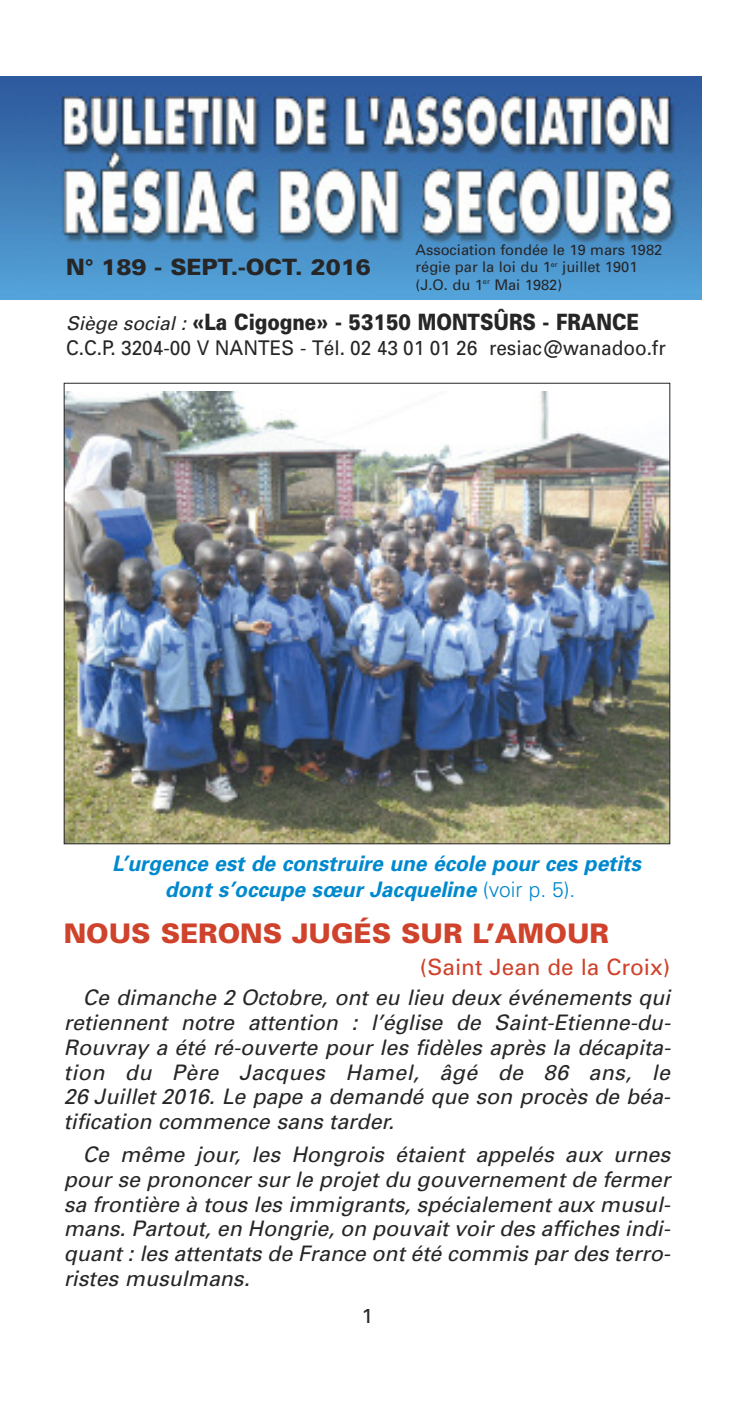
<style>
.page{position:relative;width:734px;height:1404px;background:#fff}
.page>*{position:absolute;margin:0;border:0;box-sizing:border-box;transform-origin:0 0}
.t1{font:900 27px "Univers";color:#cf422b}
.t2{font:900 22.5px "Univers";color:#272627;scale:.83 1}
.t3{font:22.5px "Univers";color:#cf422b}
.t4{font:900 22.5px "Univers";color:#272627}
.t5{font:italic 21.38px/24.8px "Univers";color:#272627;text-align:justify}
.t6{font:italic 700 21.38px/25.7px "Univers";color:#0089ce;text-align:center}
.t7{font:20.25px "Univers";color:#272627;scale:.94 1}
.t8{font:20.25px "Univers";color:#272627}
.t9{font:14.62px/17.6px "Univers";color:#272627}
.s1{font-weight:400;font-style:italic;font-size:19.12px}
.s2{font-weight:300;font-style:normal}
</style>
<div class="page">
<img style="left:0;top:77px;width:701px;height:223px">
<img style="left:66px;top:391px;width:602px;height:451px">
<p class="t4" style="left:66px;top:259px;width:306px">N° 189 - SEPT.-OCT. 2016</p>
<p class="t9" style="left:415px;top:242px;width:248px">Association fondée le 19 mars 1982 régie par la loi du 1<sup>er</sup> juillet 1901 (J.O. du 1<sup>er</sup> Mai 1982)</p>
<p class="t2" style="left:66px;top:313px;width:691px"><span class="s1">Siège social :</span> «La Cigogne» - 53150 MONTSÛRS - FRANCE</p>
<p class="t7" style="left:66px;top:340px;width:639px">C.C.P. 3204-00 V NANTES - Tél. 02 43 01 01 26 resiac@wanadoo.fr</p>
<p class="t6" style="left:112px;top:852px;width:530px">L’urgence est de construire une école pour ces petits dont s’occupe sœur Jacqueline <span class="s2">(voir p. 5).</span></p>
<p class="t1" style="left:64px;top:923px;width:546px">NOUS SERONS JUGÉS SUR L’AMOUR</p>
<p class="t3" style="left:420px;top:959px;width:252px">(Saint Jean de la Croix)</p>
<p class="t5" style="left:64px;top:987px;width:608px;text-indent:19px">Ce dimanche 2 Octobre, ont eu lieu deux événements qui retiennent notre attention : l’église de Saint-Etienne-du-Rouvray a été ré-ouverte pour les fidèles après la décapita&shy;tion du Père Jacques Hamel, âgé de 86 ans, le 26 Juillet 2016. Le pape a demandé que son procès de béa&shy;tification commence sans tarder.</p>
<p class="t5" style="left:64px;top:1143px;width:608px;text-indent:19px">Ce même jour, les Hongrois étaient appelés aux urnes pour se prononcer sur le projet du gouvernement de fermer sa frontière à tous les immigrants, spécialement aux musul&shy;mans. Partout, en Hongrie, on pouvait voir des affiches indi&shy;quant : les attentats de France ont été commis par des terro&shy;ristes musulmans.</p>
<p class="t8" style="left:361px;top:1307px;width:13px">1</p>
</div>
